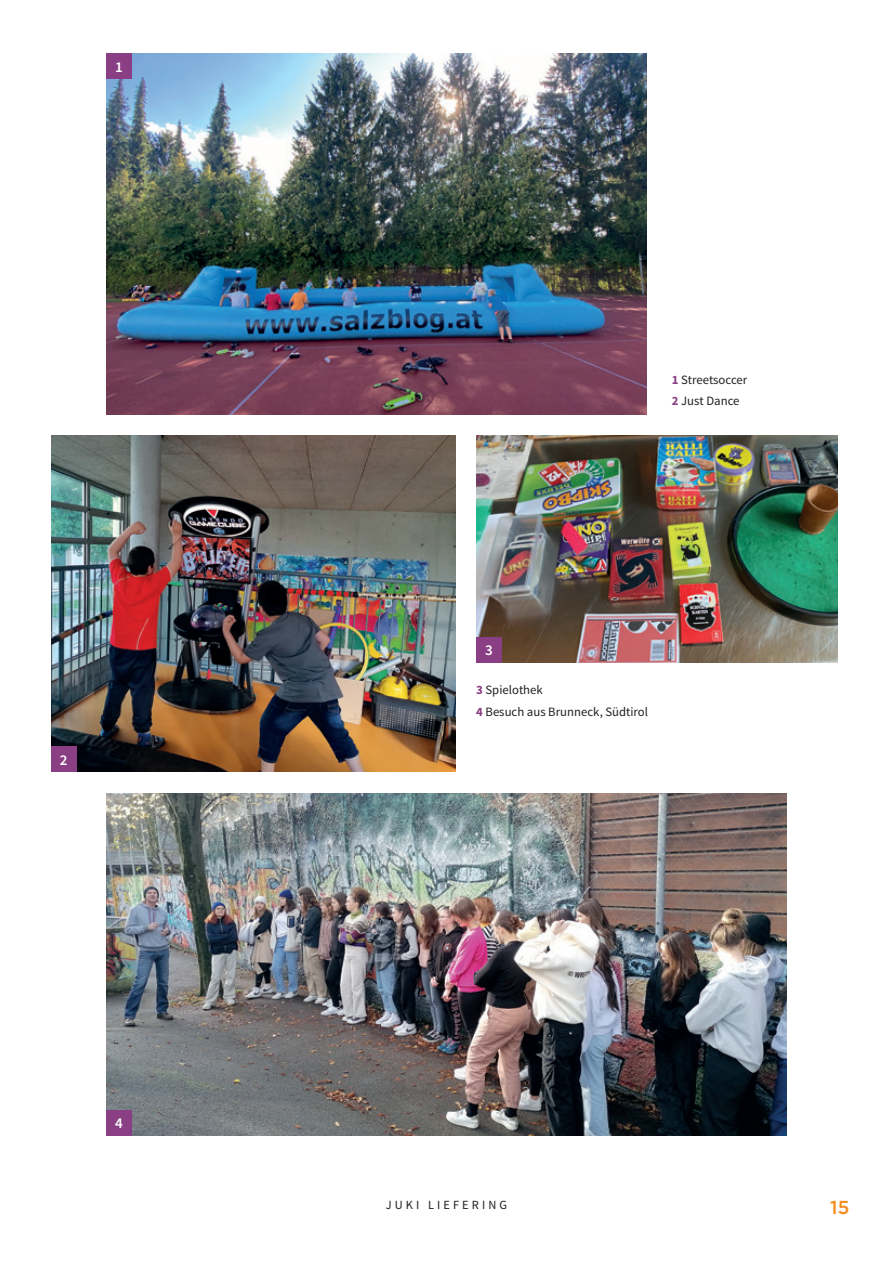
<style>
.page{position:relative;width:893px;height:1263px;background:#fff}
.page>*{position:absolute;margin:0;border:0;box-sizing:border-box;transform-origin:0 0}
.t1{font:500 18.75px "Gotham";color:#f68b1f}
.t2{font:600 15px "Source Sans Pro";color:#fff}
.t3{font:12.75px/21.8px "Source Sans Pro";color:#231f20}
.t4{font:12.45px "Source Sans Pro";letter-spacing:.25em;color:#231f20}
.s1{font-weight:700;color:#8a3e83}
</style>
<div class="page">
<img style="left:106px;top:793px;width:681px;height:342px">
<img style="left:51px;top:436px;width:404px;height:336px">
<img style="left:106px;top:53px;width:540px;height:362px">
<div style="left:51px;top:746px;width:26px;height:26px;background:#8a3e83"></div>
<img style="left:476px;top:436px;width:362px;height:226px">
<div style="left:476px;top:637px;width:26px;height:25px;background:#8a3e83"></div>
<div style="left:106px;top:1110px;width:26px;height:25px;background:#8a3e83"></div>
<div style="left:106px;top:53px;width:26px;height:26px;background:#8a3e83"></div>
<p class="t2" style="left:115px;top:57px;width:9px">1</p>
<p class="t2" style="left:60px;top:750px;width:9px">2</p>
<p class="t2" style="left:115px;top:1114px;width:9px">4</p>
<p class="t3" style="left:672px;top:369px;width:77px"><span class="s1">1</span> Streetsoccer<br><span class="s1">2</span> Just Dance</p>
<p class="t2" style="left:485px;top:641px;width:9px">3</p>
<p class="t3" style="left:476px;top:679px;width:173px"><span class="s1">3</span> Spielothek<br><span class="s1">4</span> Besuch aus Brunneck, Südtirol</p>
<p class="t4" style="left:386px;top:1197px;width:123px">JUKI LIEFERING</p>
<h1 class="t1" style="left:830px;top:1195px;width:21px">15</h1>
</div>
